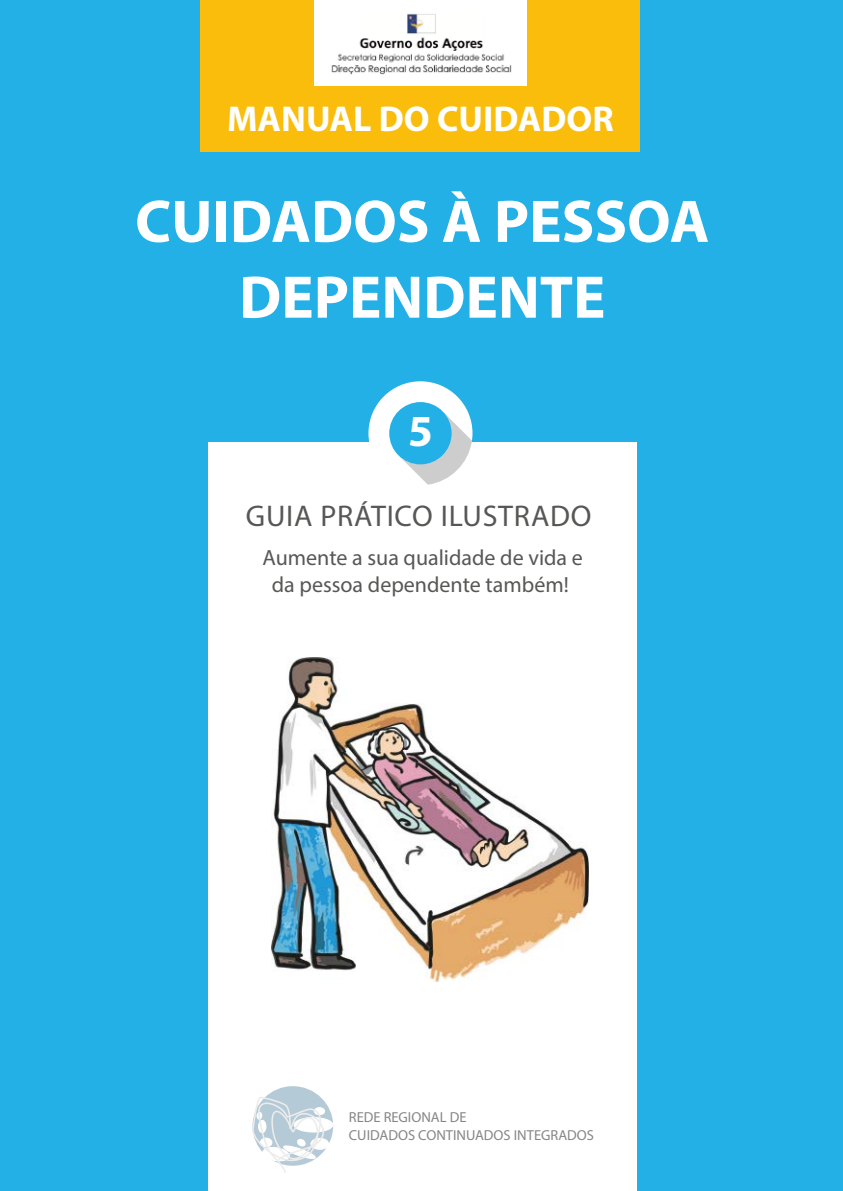
<style>
.page{position:relative;width:843px;height:1191px;background:#fff}
.page>*{position:absolute;margin:0;border:0;box-sizing:border-box;transform-origin:0 0}
.t1{font:700 60.6px/75.8px "Myriad Pro";color:#fff;text-align:center}
.t2{font:700 44.6px "Myriad Pro";color:#fff}
.t3{font:700 36px "Myriad Pro";color:#fff}
.t4{font:30px "Myriad Pro";letter-spacing:.025em;color:#575756}
.t5{font:22px/26.4px "Myriad Pro";color:#575756;text-align:center}
.t6{font:14.4px/17.4px "Myriad Pro";color:#868686}
</style>
<div class="page">
<div style="left:0;top:0;width:842px;height:1191px;background:#22b0e6"></div>
<div style="left:208px;top:442px;width:428px;height:749px;background:#fff"></div>
<img style="left:271px;top:657px;width:316px;height:324px">
<div style="left:368px;top:381px;width:104px;height:104px;background:#fff;border-radius:50%"></div>
<svg style="left:389px;top:402px;width:82px;height:83px"></svg>
<div style="left:254px;top:1088px;width:77px;height:75px;background:#b5cad7;border-radius:50%"></div>
<div style="left:252px;top:1086px;width:81px;height:79px;border:4px solid #b5cad7;border-radius:50%"></div>
<div style="left:311px;top:1138px;width:17px;height:11px;background:#fff;border-radius:50%"></div>
<div style="left:310px;top:1138px;width:18px;height:11px;border:1px solid #fff;border-radius:50%"></div>
<div style="left:294px;top:1117px;width:38px;height:15px;background:#fff;border-radius:50%"></div>
<div style="left:294px;top:1117px;width:39px;height:15px;border:1px solid #fff;border-radius:50%"></div>
<svg style="left:252px;top:1096px;width:72px;height:76px"></svg>
<div style="left:201px;top:0;width:438px;height:151px;background:#fbbd0b"></div>
<div style="left:314px;top:0;width:212px;height:86px;background:#fff"></div>
<img style="left:331px;top:13px;width:181px;height:62px">
<h3 class="t3" style="left:227px;top:95px;width:388px">MANUAL DO CUIDADOR</h3>
<h1 class="t1" style="left:135px;top:181px;width:575px">CUIDADOS À PESSOA<br>DEPENDENTE</h1>
<h2 class="t2" style="left:408px;top:402px;width:26px">5</h2>
<h3 class="t4" style="left:246px;top:497px;width:347px">GUIA PRÁTICO ILUSTRADO</h3>
<p class="t5" style="left:262px;top:544px;width:322px">Aumente a sua qualidade de vida e da pessoa dependente também!</p>
<p class="t6" style="left:348px;top:1108px;width:246px">REDE REGIONAL DE<br>CUIDADOS CONTINUADOS INTEGRADOS</p>
</div>
